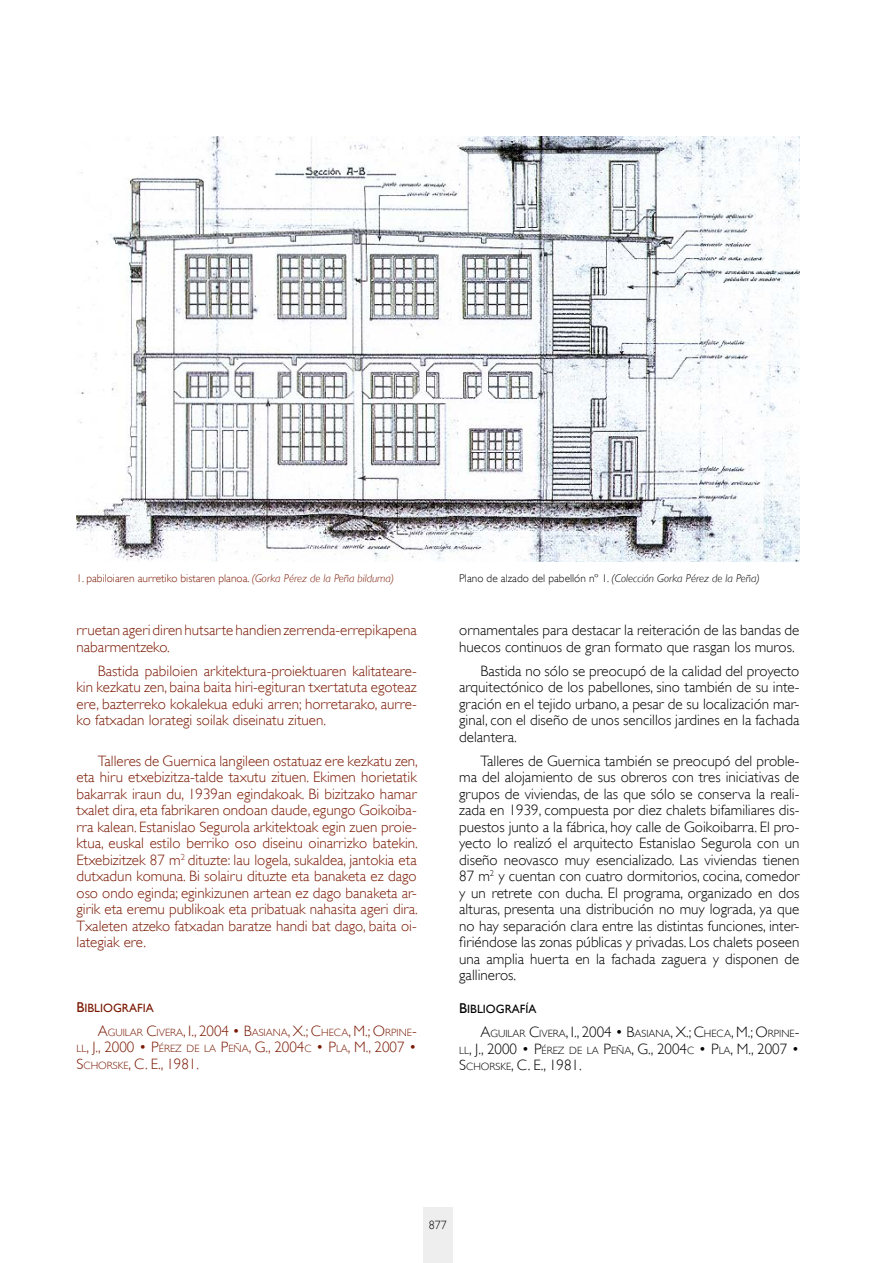
<style>
.page{position:relative;width:893px;height:1263px;background:#fff}
.page>*{position:absolute;margin:0;border:0;box-sizing:border-box;transform-origin:0 0}
.Texto_independiente{font:300 15px/16.5px "Gill Sans";color:#000;text-align:justify}
.Texto_independiente-2{font:300 15px/16.5px "Gill Sans";color:#7b1a04;text-align:justify}
.t1{font:300 15px/16.5px "Gill Sans";color:#000}
.t2{font:300 15px/16.5px "Gill Sans";color:#7b1a04}
.t3{font:12px "Gill Sans";color:#000}
.t4{font:12px "Gill Sans";color:#7b1a04}
.t5{font:300 12px "Gill Sans";color:#000}
.t6{font:300 11.25px "Gill Sans";color:#7b1a04}
.t7{font:italic 300 11.25px "Gill Sans";color:#000}
.t8{font:300 10.5px "Gill Sans";color:#000}
.t9{font:300 10.5px "Gill Sans";color:#7b1a04}
.s1{font-style:italic}
.s2{font-style:normal}
.s3{font-size:14.25px}
.s4{font-size:15px}
.s5{font-size:10.5px}
</style>
<div class="page">
<div style="left:423px;top:1207px;width:30px;height:56px;background:#eee"></div>
<img style="left:77px;top:136px;width:722px;height:425px">
<p class="t6" style="left:77px;top:571px;width:319px">1. pabiloiaren aurretiko bistaren planoa. <span class="s1">(Gorka Pérez de la Peña bilduma)</span></p>
<p class="t7" style="left:459px;top:572px;width:302px"><span class="s2">Plano de alzado del pabellón nº 1.</span> (Colección Gorka Pérez de la Peña)</p>
<p class="Texto_independiente-2" style="left:77px;top:622px;width:342px">rruetan ageri diren hutsarte handien zerrenda-errepikapena</p>
<p class="Texto_independiente-2" style="left:77px;top:638px;width:95px">nabarmentzeko.</p>
<p class="Texto_independiente-2" style="left:77px;top:662px;width:342px;text-indent:21px">Bastida pabiloien arkitektura-proiektuaren kalitateare&shy;kin kezkatu zen, baina baita hiri-egituran txertatuta egoteaz ere, bazterreko kokalekua eduki arren; horretarako, aurre&shy;ko fatxadan lorategi soilak diseinatu zituen.</p>
<p class="Texto_independiente-2" style="left:77px;top:752px;width:343px;text-indent:21px">Talleres de Guernica langileen ostatuaz ere kezkatu zen, eta hiru etxebizitza-talde taxutu zituen. Ekimen horietatik bakarrak iraun du, 1939an egindakoak. Bi bizitzako hamar txalet dira, eta fabrikaren ondoan daude, egungo Goikoiba&shy;rra kalean. Estanislao Segurola arkitektoak egin zuen proie&shy;ktua, euskal estilo berriko oso diseinu oinarrizko batekin.<br>Etxebizitzek 87 m<sup>2</sup> dituzte: lau logela, sukaldea, jantokia eta dutxadun komuna. Bi solairu dituzte eta banaketa ez dago oso ondo eginda; eginkizunen artean ez dago banaketa ar&shy;girik eta eremu publikoak eta pribatuak nahasita ageri dira.<br>Txaleten atzeko fatxadan baratze handi bat dago, baita oi&shy;lategiak ere.</p>
<p class="t4" style="left:77px;top:1000px;width:79px"><span class="s3">B</span>IBLIOGRAFIA</p>
<p class="t9" style="left:98px;top:1026px;width:320px"><span class="s4">A</span>GUILAR <span class="s4">C</span>IVERA<span class="s4">,I ., 2004 • B</span>ASIANA<span class="s4">, X.;C</span>HECA<span class="s4">, M.;O</span> RPINE<span class="s4">-</span></p>
<p class="t2" style="left:77px;top:1039px;width:342px"><span class="s5">LL</span>, J., 2000 • P<span class="s5">ÉREZ DE LA</span> P<span class="s5">EÑA</span>, G., 2004<span class="s5">C</span> • P<span class="s5">LA</span>, M., 2007 •<br>S<span class="s5">CHORSKE</span>,C.E., 1981.</p>
<p class="Texto_independiente" style="left:459px;top:622px;width:342px">ornamentales para destacar la reiteración de las bandas de huecos continuos de gran formato que rasgan los muros.</p>
<p class="Texto_independiente" style="left:459px;top:662px;width:342px;text-indent:21px">Bastida no sólo se preocupó de la calidad del proyecto arquitectónico de los pabellones, sino también de su inte&shy;gración en el tejido urbano, a pesar de su localización mar&shy;ginal, con el diseño de unos sencillos jardines en la fachada delantera.</p>
<p class="Texto_independiente" style="left:459px;top:752px;width:342px;text-indent:21px">Talleres de Guernica también se preocupó del proble&shy;ma del alojamiento de sus obreros con tres iniciativas de grupos de viviendas, de las que sólo se conserva la reali&shy;zada en 1939, compuesta por diez chalets bifamiliares dis&shy;puestos junto a la fábrica, hoy calle de Goikoibarra. El pro&shy;yecto lo realizó el arquitecto Estanislao Segurola con un diseño neovasco muy esencializado. Las viviendas tienen 87 m<sup>2</sup> y cuentan con cuatro dormitorios, cocina, comedor y un retrete con ducha. El programa, organizado en dos alturas, presenta una distribución no muy lograda, ya que no hay separación clara entre las distintas funciones, inter&shy;firiéndose las zonas públicas y privadas. Los chalets poseen una amplia huerta en la fachada zaguera y disponen de gallineros.</p>
<p class="t3" style="left:459px;top:1002px;width:79px"><span class="s3">B</span>IBLIOGRAFÍA</p>
<p class="t8" style="left:480px;top:1027px;width:320px"><span class="s4">A</span>GUILAR <span class="s4">C</span>IVERA<span class="s4">,I ., 2004 • B</span>ASIANA<span class="s4">, X.;C</span>HECA<span class="s4">, M.;O</span> RPINE<span class="s4">-</span></p>
<p class="t1" style="left:459px;top:1040px;width:342px"><span class="s5">LL</span>, J., 2000 • P<span class="s5">ÉREZ DE LA</span> P<span class="s5">EÑA</span>, G., 2004<span class="s5">C</span> • P<span class="s5">LA</span>, M., 2007 •<br>S<span class="s5">CHORSKE</span>,C.E., 1981.</p>
<p class="t5" style="left:429px;top:1218px;width:19px">877</p>
</div>
